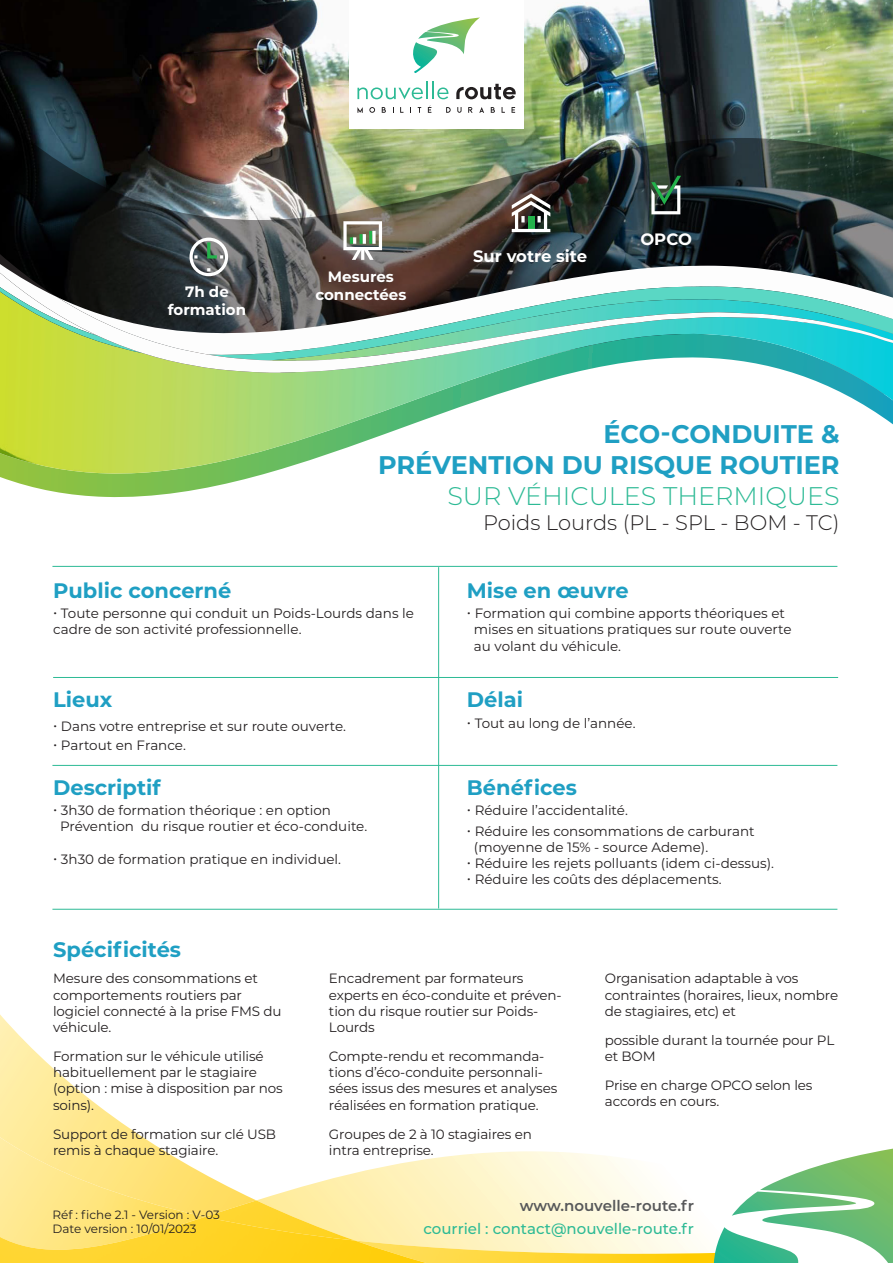
<style>
.page{position:relative;width:893px;height:1263px;background:#fff}
.page>*{position:absolute;margin:0;border:0;box-sizing:border-box;transform-origin:0 0}
.t1{font:700 25.5px/30.6px "Montserrat";color:#1f9fc3;text-align:right}
.t2{font:300 25.5px "Montserrat";color:#2dba95}
.t3{font:700 21px "Montserrat";color:#1f9fc3}
.t4{font:300 21px "Montserrat";color:#231f20}
.t5{font:700 16.5px "Montserrat";color:#fff}
.t6{font:500 15px "Montserrat";color:#2dba95}
.t7{font:700 15px/18px "Montserrat";color:#fff;text-align:center}
.t8{font:600 15px "Montserrat";color:#57585a}
.t9{font:13.5px/16.2px "Montserrat";letter-spacing:-.01em;color:#231f20}
.t10{font:12px "Montserrat";color:#231f20}
</style>
<div class="page">
<svg style="left:0;top:1014px;width:256px;height:186px"></svg>
<img style="left:0;top:1137px;width:205px;height:80px">
<svg style="left:258px;top:1151px;width:432px;height:89px"></svg>
<img style="left:205px;top:1200px;width:150px;height:17px">
<img style="left:426px;top:1240px;width:288px;height:23px">
<img style="left:0;top:1217px;width:426px;height:46px">
<img style="left:0;top:0;width:893px;height:113px">
<img style="left:0;top:113px;width:893px;height:27px">
<svg style="left:0;top:474px;width:264px;height:24px"></svg>
<img style="left:0;top:140px;width:893px;height:124px">
<img style="left:0;top:373px;width:893px;height:101px">
<img style="left:0;top:264px;width:893px;height:109px">
<div style="left:349px;top:0;width:175px;height:128px;background:#fff"></div>
<svg style="left:413px;top:17px;width:67px;height:56px"></svg>
<svg style="left:357px;top:107px;width:6px;height:6px"></svg>
<svg style="left:369px;top:107px;width:6px;height:6px"></svg>
<svg style="left:382px;top:107px;width:4px;height:6px"></svg>
<svg style="left:400px;top:107px;width:3px;height:6px"></svg>
<svg style="left:428px;top:105px;width:3px;height:8px"></svg>
<svg style="left:446px;top:107px;width:5px;height:6px"></svg>
<svg style="left:457px;top:107px;width:5px;height:6px"></svg>
<svg style="left:468px;top:107px;width:5px;height:6px"></svg>
<svg style="left:479px;top:107px;width:5px;height:6px"></svg>
<svg style="left:491px;top:107px;width:4px;height:6px"></svg>
<svg style="left:511px;top:107px;width:4px;height:6px"></svg>
<svg style="left:357px;top:82px;width:91px;height:17px"></svg>
<svg style="left:456px;top:84px;width:60px;height:15px"></svg>
<svg style="left:189px;top:238px;width:39px;height:38px"></svg>
<svg style="left:343px;top:221px;width:39px;height:39px"></svg>
<svg style="left:512px;top:193px;width:38px;height:39px"></svg>
<svg style="left:651px;top:176px;width:30px;height:38px"></svg>
<hr style="left:53px;top:677px;width:785px;height:1px;background:#2dba95">
<hr style="left:52px;top:765px;width:785px;height:1px;background:#2dba95">
<hr style="left:52px;top:909px;width:785px;height:1px;background:#2dba95">
<hr style="left:438px;top:567px;width:1px;height:341px;background:#2dba95">
<hr style="left:52px;top:566px;width:785px;height:1px;background:#2dba95">
<svg style="left:714px;top:1148px;width:179px;height:115px"></svg>
<p class="t7" style="left:185px;top:282px;width:45px">7h de</p>
<p class="t7" style="left:168px;top:300px;width:80px">formation</p>
<p class="t7" style="left:315px;top:266px;width:93px">Mesures connectées</p>
<p class="t5" style="left:473px;top:244px;width:115px">Sur votre site</p>
<p class="t5" style="left:640px;top:227px;width:53px">OPCO</p>
<p class="t1" style="left:378px;top:418px;width:463px">ÉCO-CONDUITE &amp;<br>PRÉVENTION DU RISQUE ROUTIER</p>
<p class="t2" style="left:447px;top:478px;width:394px">SUR VÉHICULES THERMIQUES</p>
<p class="t4" style="left:483px;top:508px;width:358px">Poids Lourds (PL - SPL - BOM - TC)</p>
<p class="t3" style="left:53px;top:575px;width:180px">Public concerné</p>
<p class="t9" style="left:53px;top:605px;width:362px">• Toute personne qui conduit un Poids-Lourds dans le cadre de son activité professionnelle.</p>
<p class="t3" style="left:53px;top:684px;width:61px">Lieux</p>
<p class="t9" style="left:53px;top:717px;width:294px">• Dans votre entreprise et sur route ouverte.</p>
<p class="t9" style="left:53px;top:737px;width:134px">• Partout en France.</p>
<p class="t3" style="left:53px;top:772px;width:109px">Descriptif</p>
<p class="t9" style="left:60px;top:802px;width:308px;text-indent:-7px">• 3h30 de formation théorique : en option<br>Prévention du risque routier et éco-conduite.</p>
<p class="t9" style="left:53px;top:850px;width:289px">• 3h30 de formation pratique en individuel.</p>
<p class="t3" style="left:53px;top:934px;width:129px">Spécificités</p>
<p class="t3" style="left:467px;top:575px;width:163px">Mise en œuvre</p>
<p class="t9" style="left:474px;top:605px;width:319px;text-indent:-7px">• Formation qui combine apports théoriques et mises en situations pratiques sur route ouverte au volant du véhicule.</p>
<p class="t3" style="left:467px;top:684px;width:58px">Délai</p>
<p class="t9" style="left:467px;top:714px;width:170px">• Tout au long de l’année.</p>
<p class="t3" style="left:467px;top:772px;width:111px">Bénéfices</p>
<p class="t9" style="left:467px;top:802px;width:162px">• Réduire l’accidentalité.</p>
<p class="t9" style="left:474px;top:822px;width:282px;text-indent:-7px">• Réduire les consommations de carburant (moyenne de 15% - source Ademe).</p>
<p class="t9" style="left:467px;top:854px;width:309px">• Réduire les rejets polluants (idem ci-dessus).</p>
<p class="t9" style="left:467px;top:871px;width:256px">• Réduire les coûts des déplacements.</p>
<p class="t9" style="left:53px;top:970px;width:230px">Mesure des consommations et comportements routiers par logiciel connecté à la prise FMS du véhicule.</p>
<p class="t9" style="left:53px;top:1048px;width:231px">Formation sur le véhicule utilisé habituellement par le stagiaire (option : mise à disposition par nos soins).</p>
<p class="t9" style="left:53px;top:1125px;width:224px">Support de formation sur clé USB remis à chaque stagiaire.</p>
<p class="t10" style="left:52px;top:1206px;width:169px">Réf : fiche 2.1 - Version : V-03</p>
<p class="t10" style="left:52px;top:1221px;width:146px">Date version : 10/01/2023</p>
<p class="t9" style="left:329px;top:970px;width:234px">Encadrement par formateurs experts en éco-conduite et préven&shy;tion du risque routier sur Poids-<br>Lourds</p>
<p class="t9" style="left:329px;top:1048px;width:230px">Compte-rendu et recommanda&shy;tions d’éco-conduite personnali&shy;sées issus des mesures et analyses réalisées en formation pratique.</p>
<p class="t9" style="left:329px;top:1125px;width:204px">Groupes de 2 à 10 stagiaires en intra entreprise.</p>
<p class="t9" style="left:605px;top:970px;width:235px">Organisation adaptable à vos contraintes (horaires, lieux, nombre de stagiaires, etc) et</p>
<p class="t9" style="left:605px;top:1031px;width:231px">possible durant la tournée pour PL et BOM</p>
<p class="t9" style="left:605px;top:1076px;width:209px">Prise en charge OPCO selon les accords en cours.</p>
<p class="t8" style="left:520px;top:1195px;width:176px">www.nouvelle-route.fr</p>
<p class="t6" style="left:423px;top:1218px;width:272px">courriel : contact@nouvelle-route.fr</p>
</div>
